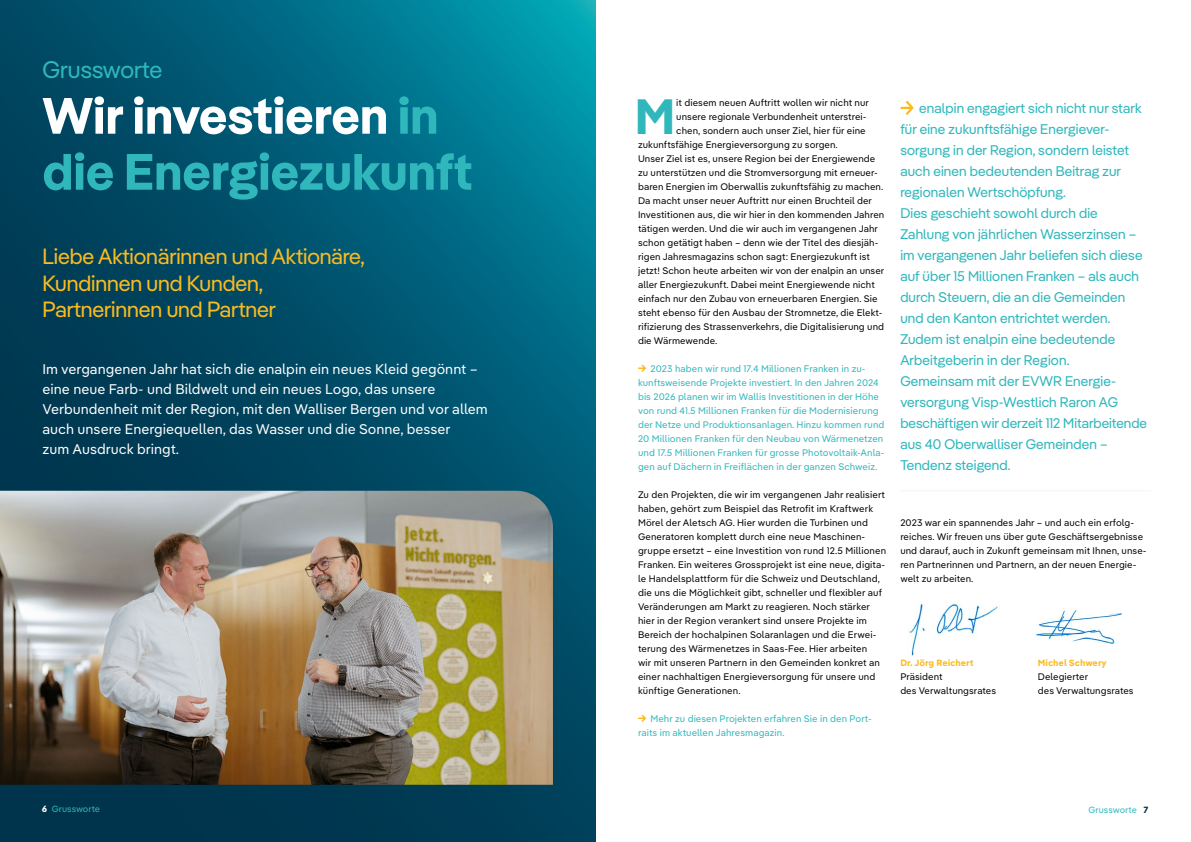
<style>
.page{position:relative;width:1191px;height:842px;background:#fff}
.page>*{position:absolute;margin:0;border:0;box-sizing:border-box;transform-origin:0 0}
.t1{font:700 51px/56px "Pangea";color:#2fb7bc}
.t2{font:700 49.5px "Pangea Text";color:#2fb7bc}
.t3{font:24px "Pangea";color:#2fb7bc}
.t4{font:22px/26.4px "Pangea";letter-spacing:-.005em;color:#fbbb1f}
.t5{font:14px/21px "Pangea";letter-spacing:.01em;color:#2fb7bc}
.t6{font:14px/20px "Pangea Text";color:#fff}
.t7{font:9.5px/14px "Pangea Text";letter-spacing:.005em;color:#000}
.t8{font:9.5px/14px "Pangea Text";letter-spacing:.005em;color:#2fb7bc}
.t9{font:700 9px "Pangea Text";color:#fbbb1f}
.t10{font:9px "Pangea Text";color:#2fb7bc}
.s1{color:#fff}
.s2{font-weight:700;color:#fff}
.s3{font-weight:700;color:#00344d}
</style>
<div class="page">
<hr style="left:900px;top:490px;width:251px;height:1px;background:#f2f4f6">
<img style="left:909px;top:601px;width:89px;height:55px">
<img style="left:1036px;top:610px;width:85px;height:33px">
<svg style="left:0;top:0;width:595px;height:842px;background:#00546e"></svg>
<svg style="left:638px;top:365px;width:8px;height:7px"></svg>
<svg style="left:638px;top:715px;width:8px;height:7px"></svg>
<svg style="left:900px;top:101px;width:13px;height:14px"></svg>
<img style="left:0;top:491px;width:553px;height:294px">
<h3 class="t3" style="left:43px;top:53px;width:121px">Grussworte</h3>
<h1 class="t1" style="left:43px;top:84px;width:431px"><span class="s1">Wir investieren</span> in die Energiezukunft</h1>
<h3 class="t4" style="left:43px;top:242px;width:324px">Liebe Aktionärinnen und Aktionäre,<br>Kundinnen und Kunden,<br>Partnerinnen und Partner</h3>
<p class="t6" style="left:43px;top:358px;width:447px">Im vergangenen Jahr hat sich die enalpin ein neues Kleid gegönnt – eine neue Farb- und Bildwelt und ein neues Logo, das unsere Verbundenheit mit der Region, mit den Walliser Bergen und vor allem auch unsere Energiequellen, das Wasser und die Sonne, besser<br>zum Ausdruck bringt.</p>
<p class="t10" style="left:42px;top:802px;width:60px"><span class="s2">6</span> Grussworte</p>
<h2 class="t2" style="left:634px;top:78px;width:43px">M</h2>
<p class="t7" style="left:676px;top:95px;width:194px">it diesem neuen Auftritt wollen wir nicht nur</p>
<p class="t7" style="left:676px;top:109px;width:192px">unsere regionale Verbundenheit unterstrei-</p>
<p class="t7" style="left:676px;top:123px;width:191px">chen, sondern auch unser Ziel, hier für eine</p>
<p class="t7" style="left:638px;top:137px;width:201px">zukunftsfähige Energieversorgung zu sorgen.</p>
<p class="t7" style="left:638px;top:151px;width:239px">Unser Ziel ist es, unsere Region bei der Energiewende</p>
<p class="t7" style="left:638px;top:165px;width:241px">zu unterstützen und die Stromversorgung mit erneuer-</p>
<p class="t7" style="left:638px;top:179px;width:247px">baren Energien im Oberwallis zukunftsfähig zu machen.</p>
<p class="t7" style="left:638px;top:193px;width:235px">Da macht unser neuer Auftritt nur einen Bruchteil der</p>
<p class="t7" style="left:638px;top:207px;width:248px">Investitionen aus, die wir hier in den kommenden Jahren</p>
<p class="t7" style="left:638px;top:221px;width:241px">tätigen werden. Und die wir auch im vergangenen Jahr</p>
<p class="t7" style="left:638px;top:235px;width:242px">schon getätigt haben – denn wie der Titel des diesjäh-</p>
<p class="t7" style="left:638px;top:249px;width:233px">rigen Jahresmagazins schon sagt: Energiezukunft ist</p>
<p class="t7" style="left:638px;top:263px;width:248px">jetzt! Schon heute arbeiten wir von der enalpin an unser</p>
<p class="t7" style="left:638px;top:277px;width:238px">aller Energiezukunft. Dabei meint Energiewende nicht</p>
<p class="t7" style="left:638px;top:291px;width:241px">einfach nur den Zubau von erneuerbaren Energien. Sie</p>
<p class="t7" style="left:638px;top:305px;width:246px">steht ebenso für den Ausbau der Stromnetze, die Elekt-</p>
<p class="t7" style="left:638px;top:319px;width:247px">rifizierung des Strassenverkehrs, die Digitalisierung und</p>
<p class="t7" style="left:638px;top:333px;width:81px">die Wärmewende.</p>
<p class="t8" style="left:638px;top:361px;width:248px;text-indent:12px">2023 haben wir rund 17.4 Millionen Franken in zu&shy;kunftsweisende Projekte investiert. In den Jahren 2024 bis 2026 planen wir im Wallis Investitionen in der Höhe von rund 41.5 Millionen Franken für die Modernisierung der Netze und Produktionsanlagen. Hinzu kommen rund 20 Millionen Franken für den Neubau von Wärmenetzen und 17.5 Millionen Franken für grosse Photovoltaik-Anla&shy;gen auf Dächern in Freiflächen in der ganzen Schweiz.</p>
<p class="t7" style="left:638px;top:487px;width:250px">Zu den Projekten, die wir im vergangenen Jahr realisiert haben, gehört zum Beispiel das Retrofit im Kraftwerk Mörel der Aletsch AG. Hier wurden die Turbinen und Generatoren komplett durch eine neue Maschinen&shy;gruppe ersetzt – eine Investition von rund 12.5 Millionen Franken. Ein weiteres Grossprojekt ist eine neue, digita&shy;le Handelsplattform für die Schweiz und Deutschland, die uns die Möglichkeit gibt, schneller und flexibler auf Veränderungen am Markt zu reagieren. Noch stärker hier in der Region verankert sind unsere Projekte im Bereich der hochalpinen Solaranlagen und die Erwei&shy;terung des Wärmenetzes in Saas-Fee. Hier arbeiten<br>wir mit unseren Partnern in den Gemeinden konkret an einer nachhaltigen Energieversorgung für unsere und künftige Generationen.</p>
<p class="t8" style="left:638px;top:711px;width:235px;text-indent:12px">Mehr zu diesen Projekten erfahren Sie in den Port&shy;raits im aktuellen Jahresmagazin.</p>
<p class="t5" style="left:900px;top:96px;width:248px;text-indent:19px">enalpin engagiert sich nicht nur stark für eine zukunftsfähige Energiever&shy;sorgung in der Region, sondern leistet auch einen bedeutenden Beitrag zur regionalen Wertschöpfung.<br>Dies geschieht sowohl durch die Zahlung von jährlichen Wasserzinsen – im vergangenen Jahr beliefen sich diese auf über 15 Millionen Franken – als auch durch Steuern, die an die Gemeinden und den Kanton entrichtet werden.<br>Zudem ist enalpin eine bedeutende Arbeitgeberin in der Region.<br>Gemeinsam mit der EVWR Energie&shy;versorgung Visp-Westlich Raron AG beschäftigen wir derzeit 112 Mitarbeitende aus 40 Oberwalliser Gemeinden – Tendenz steigend.</p>
<p class="t7" style="left:900px;top:515px;width:248px">2023 war ein spannendes Jahr – und auch ein erfolg&shy;reiches. Wir freuen uns über gute Geschäftsergebnisse und darauf, auch in Zukunft gemeinsam mit Ihnen, unse&shy;ren Partnerinnen und Partnern, an der neuen Energie&shy;welt zu arbeiten.</p>
<p class="t9" style="left:900px;top:655px;width:75px">Dr. Jörg Reichert</p>
<p class="t7" style="left:900px;top:669px;width:97px">Präsident<br>des Verwaltungsrates</p>
<p class="t9" style="left:1037px;top:655px;width:70px">Michel Schwery</p>
<p class="t7" style="left:1037px;top:669px;width:97px">Delegierter<br>des Verwaltungsrates</p>
<p class="t10" style="left:1088px;top:803px;width:61px">Grussworte <span class="s3">7</span></p>
</div>
